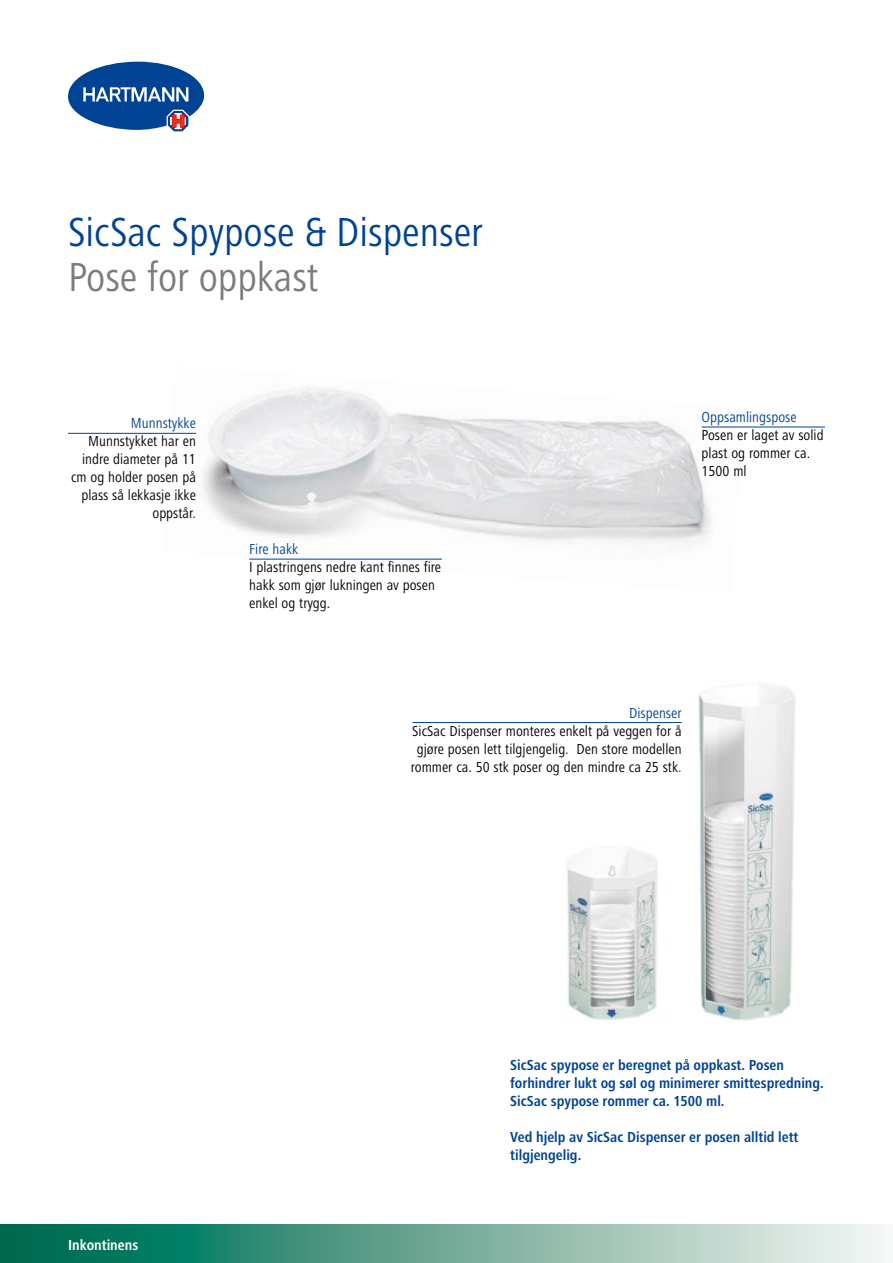
<style>
.page{position:relative;width:893px;height:1263px;background:#fff}
.page>*{position:absolute;margin:0;border:0;box-sizing:border-box;transform-origin:0 0}
.t1{font:condensed 42px "Frutiger Next LTCE";color:#004394}
.t2{font:condensed 42px "Frutiger Next LTCE";color:#7a7c7e}
.t3{font:condensed 15px/18px "Frutiger Next LTCE";color:#000}
.t4{font:700 condensed 15px/18px "Frutiger Next LTCE";color:#004394}
.t5{font:condensed 15px "Frutiger Next LTCE";color:#004394}
.t6{font:700 condensed 15px "Frutiger Next LTCE";color:#fff}
.s1{color:#004394}
</style>
<div class="page">
<svg style="left:0;top:1224px;width:882px;height:39px;background:#6caa99"></svg>
<svg style="left:68px;top:62px;width:136px;height:69px"></svg>
<img style="left:542px;top:685px;width:253px;height:336px">
<img style="left:162px;top:387px;width:582px;height:172px">
<hr style="left:68px;top:433px;width:128px;height:1px;background:#004394">
<hr style="left:249px;top:559px;width:193px;height:1px;background:#004394">
<hr style="left:702px;top:427px;width:123px;height:1px;background:#004394">
<hr style="left:412px;top:722px;width:270px;height:1px;background:#004394">
<h1 class="t1" style="left:68px;top:209px;width:416px">SicSac Spypose &amp; Dispenser</h1>
<h1 class="t2" style="left:68px;top:254px;width:252px">Pose for oppkast</h1>
<p class="t5" style="left:131px;top:415px;width:66px">Munnstykke</p>
<p class="t3" style="left:71px;top:432px;width:126px;text-align:right">Munnstykket har en indre diameter på 11 cm og holder posen på plass så lekkasje ikke oppstår.</p>
<p class="t5" style="left:249px;top:541px;width:50px">Fire hakk</p>
<p class="t3" style="left:249px;top:558px;width:193px">I plastringens nedre kant finnes fire hakk som gjør lukningen av posen enkel og trygg.</p>
<p class="t5" style="left:702px;top:408px;width:96px">Oppsamlingspose</p>
<p class="t3" style="left:702px;top:426px;width:123px">Posen er laget av solid plast og rommer ca.<br>1500 ml</p>
<p class="t5" style="left:629px;top:704px;width:54px">Dispenser</p>
<p class="t3" style="left:411px;top:722px;width:272px;text-align:center">SicSac Dispenser monteres enkelt på veggen for å gjøre posen lett tilgjengelig. Den store modellen rommer ca. 50 stk poser og den mindre ca 25 stk<span class="s1">.</span></p>
<p class="t6" style="left:68px;top:1236px;width:72px">Inkontinens</p>
<p class="t4" style="left:510px;top:1056px;width:315px">SicSac spypose er beregnet på oppkast. Posen forhindrer lukt og søl og minimerer smittespredning.<br>SicSac spypose rommer ca. 1500 ml.</p>
<p class="t4" style="left:510px;top:1128px;width:290px">Ved hjelp av SicSac Dispenser er posen alltid lett tilgjengelig.</p>
</div>
